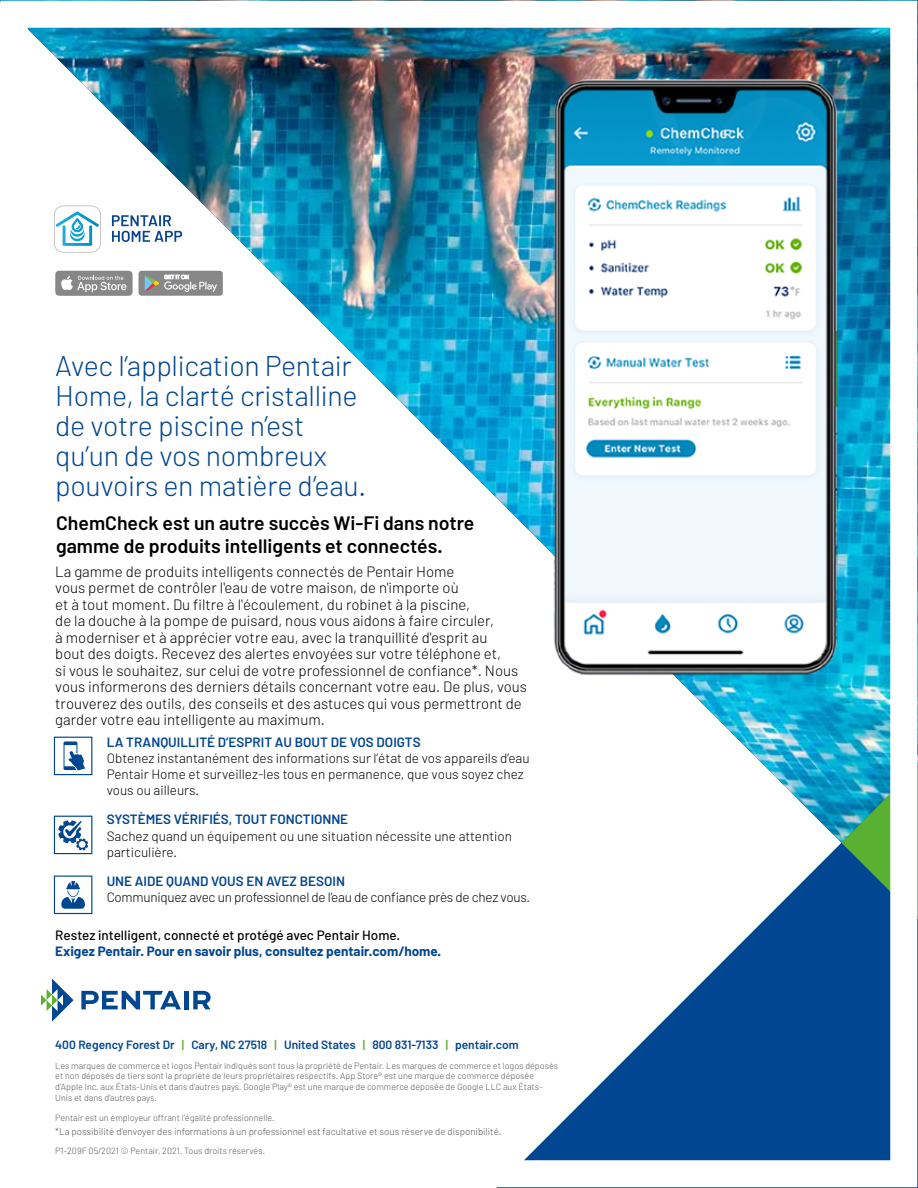
<style>
.page{position:relative;width:918px;height:1188px;background:#fff}
.page>*{position:absolute;margin:0;border:0;box-sizing:border-box;transform-origin:0 0}
.t1{font:300 28.5px/30px "Barlow";letter-spacing:-.01em;color:#004691}
.t2{font:600 19.5px/22.5px "Barlow";color:#000}
.t3{font:300 15px/16.5px "Barlow";color:#000}
.t4{font:300 13.5px/16.2px "Barlow";color:#000}
.t5{font:600 13.5px "Barlow";color:#004691}
.t6{font:300 13.5px "Barlow";letter-spacing:-.02em;color:#000}
.t7{font:700 13.5px "Barlow";color:#004691}
.t8{font:500 13.5px "Barlow";color:#000}
.t9{font:600 12px "Barlow";color:#004691}
.t10{font:300 9.75px "Barlow";color:#575756}
.t11{font:300 9px/10.8px "Barlow";color:#575756}
.s1{color:#5ab031}
</style>
<div class="page">
<img style="left:0;top:0;width:918px;height:846px">
<svg style="left:496px;top:766px;width:422px;height:422px"></svg>
<svg style="left:841px;top:766px;width:77px;height:153px"></svg>
<svg style="left:55px;top:271px;width:78px;height:25px;background:#9c9c9c"></svg>
<div style="left:139px;top:271px;width:84px;height:25px;background:#878787;border-radius:3px"></div>
<svg style="left:145px;top:275px;width:72px;height:17px"></svg>
<svg style="left:54px;top:737px;width:38px;height:38px"></svg>
<svg style="left:54px;top:876px;width:38px;height:38px"></svg>
<img style="left:478px;top:29px;width:411px;height:692px">
<svg style="left:54px;top:816px;width:38px;height:38px"></svg>
<svg style="left:54px;top:206px;width:47px;height:46px"></svg>
<svg style="left:112px;top:215px;width:70px;height:27px"></svg>
<svg style="left:41px;top:979px;width:33px;height:43px"></svg>
<svg style="left:81px;top:991px;width:100px;height:18px"></svg>
<hr style="left:184px;top:991px;width:4px;height:18px;background:#004691">
<svg style="left:193px;top:991px;width:18px;height:18px"></svg>
<h1 class="t1" style="left:55px;top:350px;width:313px">Avec l’application Pentair<br>Home, la clarté cristalline de votre piscine n’est qu’un de vos nombreux pouvoirs en matière d’eau.</h1>
<h2 class="t2" style="left:56px;top:512px;width:420px">ChemCheck est un autre succès Wi-Fi dans notre gamme de produits intelligents et connectés.</h2>
<p class="t3" style="left:55px;top:563px;width:473px">La gamme de produits intelligents connectés de Pentair Home<br>vous permet de contrôler l'eau de votre maison, de n'importe où<br>et à tout moment. Du filtre à l'écoulement, du robinet à la piscine,<br>de la douche à la pompe de puisard, nous vous aidons à faire circuler,<br>à moderniser et à apprécier votre eau, avec la tranquillité d'esprit au<br>bout des doigts. Recevez des alertes envoyées sur votre téléphone et,<br>si vous le souhaitez, sur celui de votre professionnel de confiance*. Nous vous informerons des derniers détails concernant votre eau. De plus, vous trouverez des outils, des conseils et des astuces qui vous permettront de garder votre eau intelligente au maximum.</p>
<p class="t5" style="left:107px;top:733px;width:315px">LA TRANQUILLITÉ D’ESPRIT AU BOUT DE VOS DOIGTS</p>
<p class="t4" style="left:107px;top:750px;width:424px">Obtenez instantanément des informations sur l’état de vos appareils d’eau<br>Pentair Home et surveillez-les tous en permanence, que vous soyez chez vous ou ailleurs.</p>
<p class="t5" style="left:107px;top:811px;width:243px">SYSTÈMES VÉRIFIÉS, TOUT FONCTIONNE</p>
<p class="t4" style="left:107px;top:827px;width:407px">Sachez quand un équipement ou une situation nécessite une attention particulière.</p>
<p class="t5" style="left:107px;top:873px;width:240px">UNE AIDE QUAND VOUS EN AVEZ BESOIN</p>
<p class="t6" style="left:107px;top:889px;width:425px">Communiquez avec un professionnel de l’eau de confiance près de chez vous.</p>
<p class="t8" style="left:55px;top:926px;width:346px">Restez intelligent, connecté et protégé avec Pentair Home.</p>
<p class="t7" style="left:55px;top:943px;width:387px">Exigez Pentair. Pour en savoir plus, consultez pentair.com/home.</p>
<p class="t9" style="left:55px;top:1038px;width:465px">400 Regency Forest Dr <span class="s1">|</span> Cary, NC 27518 <span class="s1">|</span> United States <span class="s1">|</span> 800 831-7133 <span class="s1">|</span> pentair.com</p>
<p class="t11" style="left:55px;top:1060px;width:504px">Les marques de commerce et logos Pentair indiqués sont tous la propriété de Pentair. Les marques de commerce et logos déposés et non déposés de tiers sont la propriété de leurs propriétaires respectifs. App Store® est une marque de commerce déposée d’Apple Inc. aux États-Unis et dans d’autres pays. Google Play® est une marque de commerce déposée de Google LLC aux États-Unis et dans d’autres pays.</p>
<p class="t11" style="left:55px;top:1112px;width:221px">Pentair est un employeur offrant l’égalité professionnelle.</p>
<p class="t10" style="left:55px;top:1125px;width:448px">*La possibilité d’envoyer des informations à un professionnel est facultative et sous réserve de disponibilité.</p>
<p class="t11" style="left:55px;top:1145px;width:211px">P1-209F 05/2021 © Pentair, 2021. Tous droits réservés.</p>
</div>
